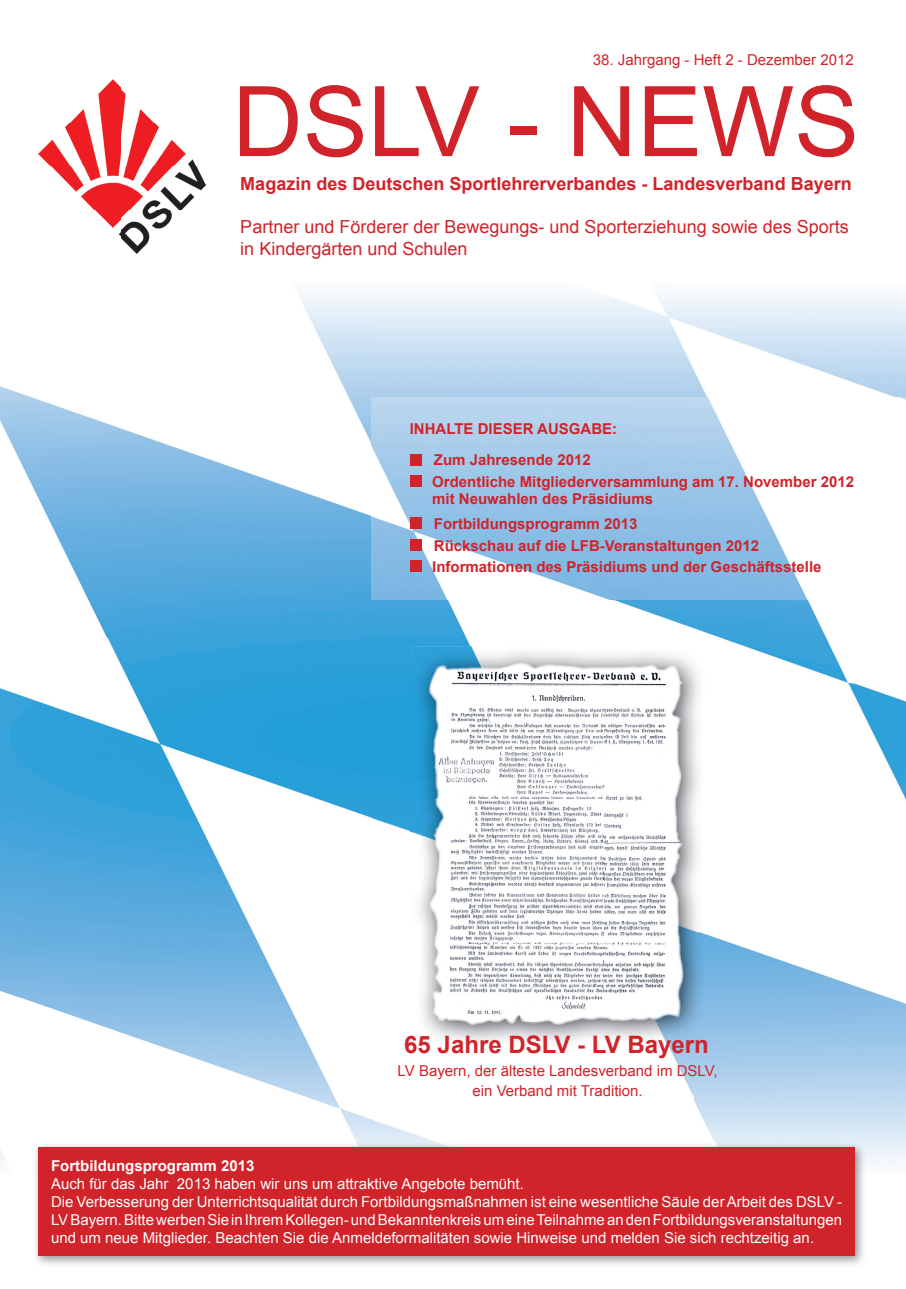
<style>
.page{position:relative;width:906px;height:1289px;background:#fff}
.page>*{position:absolute;margin:0;border:0;box-sizing:border-box;transform-origin:0 0}
.t1{font:97.5px "Arial";color:#d1232a}
.t2{font:700 24px "Arial";color:#d1232a}
.t3{font:18px/21.6px "Arial";color:#d1232a}
.t4{font:700 18px "Arial";color:#d1232a}
.t5{font:15px/18px "Arial";color:#fff}
.t6{font:700 15px/16.5px "Arial";color:#d1232a}
.t7{font:15px/19.5px "Arial";color:#d1232a;text-align:center}
.t8{font:700 15px "Arial";color:#fff}
.s1{font-style:inherit}
</style>
<div class="page">
<img style="left:0;top:290px;width:373px;height:876px">
<img style="left:373px;top:599px;width:477px;height:84px">
<img style="left:373px;top:683px;width:53px;height:458px">
<img style="left:693px;top:683px;width:213px;height:483px">
<img style="left:426px;top:1046px;width:267px;height:95px">
<img style="left:371px;top:397px;width:535px;height:202px">
<img style="left:38px;top:80px;width:168px;height:173px">
<div style="left:410px;top:453px;width:11px;height:12px;background:#d1232a"></div>
<div style="left:410px;top:475px;width:11px;height:12px;background:#d1232a"></div>
<div style="left:410px;top:517px;width:11px;height:12px;background:#d1232a"></div>
<div style="left:410px;top:560px;width:11px;height:12px;background:#d1232a"></div>
<div style="left:410px;top:539px;width:11px;height:12px;background:#d1232a"></div>
<img style="left:33px;top:1141px;width:833px;height:124px">
<div style="left:38px;top:1147px;width:817px;height:108px;background:#d1232a"></div>
<img style="left:413px;top:646px;width:293px;height:400px">
<img style="left:411px;top:655px;width:287px;height:386px">
<p class="t7" style="left:593px;top:50px;width:262px">38. Jahrgang - Heft 2 - Dezember 2012</p>
<h1 class="t1" style="left:232px;top:58px;width:628px">D<span class="s1">SLV</span> - NEWS</h1>
<p class="t4" style="left:240px;top:172px;width:613px">Magazin des Deutschen Sportlehrerverbandes - Landesverband Bayern</p>
<p class="t3" style="left:240px;top:216px;width:610px">Partner und Förderer der Bewegungs- und Sporterziehung sowie des Sports in Kindergärten und Schulen</p>
<p class="t6" style="left:410px;top:421px;width:209px">INHALTE DIESER AUSGABE:</p>
<p class="t6" style="left:434px;top:451px;width:158px">Zum Jahresende 2012</p>
<p class="t6" style="left:432px;top:474px;width:423px">Ordentliche Mitgliederversammlung am 17. November 2012 mit Neuwahlen des Präsidiums</p>
<p class="t6" style="left:434px;top:515px;width:205px">Fortbildungsprogramm 2013</p>
<p class="t6" style="left:434px;top:537px;width:327px">Rückschau auf die LFB-Veranstaltungen 2012</p>
<p class="t6" style="left:432px;top:558px;width:391px">Informationen des Präsidiums und der Geschäftsstelle</p>
<h2 class="t2" style="left:404px;top:1028px;width:306px">65 Jahre DSLV - LV Bayern</h2>
<p class="t7" style="left:398px;top:1061px;width:321px">LV Bayern, der älteste Landesverband im DSLV, ein Verband mit Tradition.</p>
<p class="t8" style="left:51px;top:1155px;width:205px">Fortbildungsprogramm 2013</p>
<p class="t5" style="left:51px;top:1174px;width:792px">Auch für das Jahr 2013 haben wir uns um attraktive Angebote bemüht.<br>Die Verbesserung der Unterrichtsqualität durch Fortbildungsmaßnahmen ist eine wesentliche Säule der Arbeit des DSLV - LV Bayern. Bitte werben Sie in Ihrem Kollegen- und Bekanntenkreis um eine Teilnahme an den Fortbildungsveranstaltungen und um neue Mitglieder. Beachten Sie die Anmeldeformalitäten sowie Hinweise und melden Sie sich rechtzeitig an.</p>
</div>
